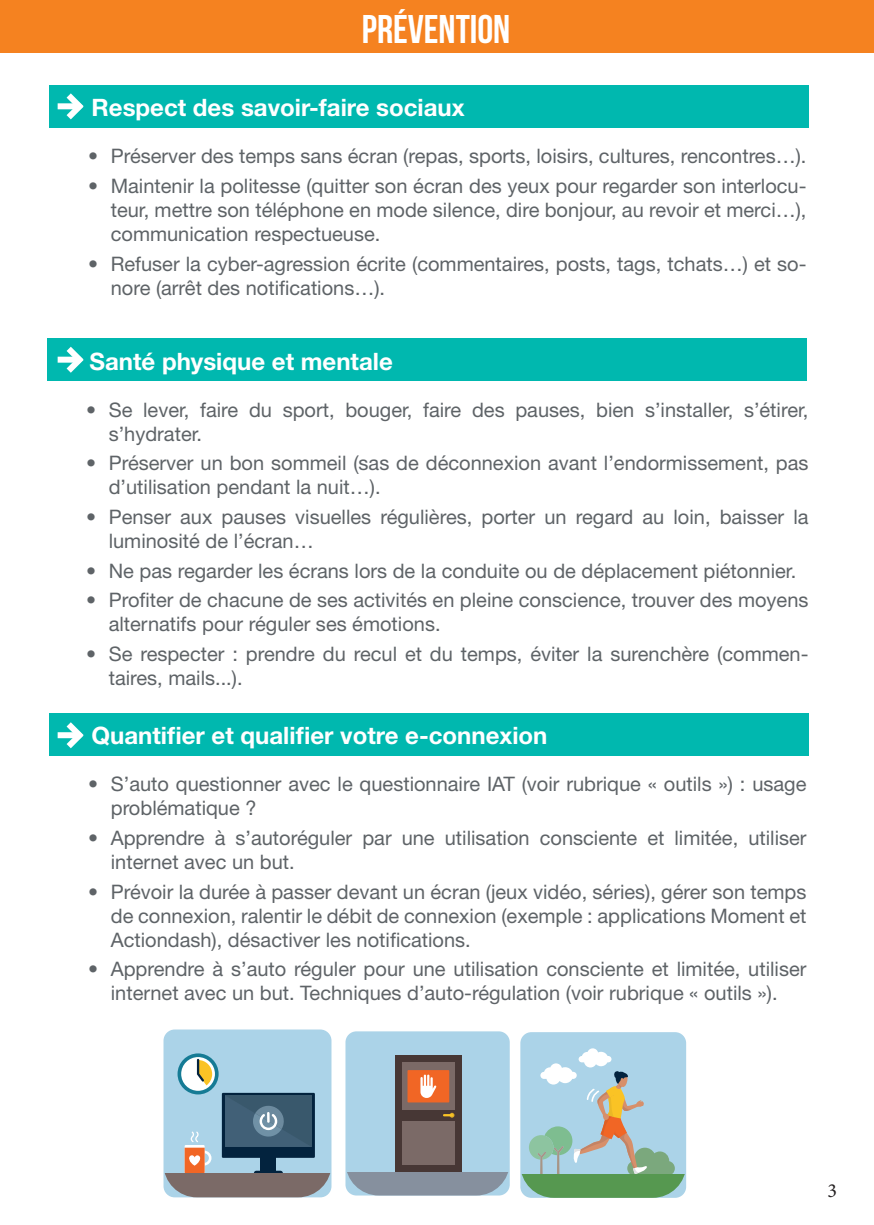
<style>
.page{position:relative;width:874px;height:1225px;background:#fff}
.page>*{position:absolute;margin:0;border:0;box-sizing:border-box;transform-origin:0 0}
.t1{font:700 40px "Bebas Neue";color:#fff}
.t2{font:700 24px "Helvetica Neue LT Std";color:#fff}
.t3{font:20px/24px "Helvetica Neue LT Std";color:#5e6367}
.t4{font:20px "Minion Pro";color:#231f20}
</style>
<div class="page">
<div style="left:0;top:0;width:873px;height:53px;background:#f58220"></div>
<div style="left:49px;top:85px;width:759px;height:42px;background:#00b8af"></div>
<div style="left:47px;top:339px;width:759px;height:42px;background:#00b8af"></div>
<div style="left:49px;top:713px;width:759px;height:42px;background:#00b8af"></div>
<div style="left:58px;top:103px;width:22px;height:6px;background:#fff"></div>
<svg style="left:60px;top:93px;width:24px;height:27px"></svg>
<div style="left:58px;top:357px;width:22px;height:6px;background:#fff"></div>
<svg style="left:60px;top:346px;width:24px;height:27px"></svg>
<div style="left:58px;top:732px;width:22px;height:6px;background:#fff"></div>
<svg style="left:60px;top:722px;width:43px;height:34px"></svg>
<div style="left:345px;top:1031px;width:164px;height:164px;background:#abd3e8;border-radius:11px"></div>
<div style="left:395px;top:1055px;width:66px;height:116px;background:#473735"></div>
<div style="left:402px;top:1062px;width:52px;height:48px;background:#7b6a67"></div>
<div style="left:402px;top:1120px;width:52px;height:44px;background:#7b6a67"></div>
<svg style="left:443px;top:1112px;width:11px;height:5px"></svg>
<div style="left:407px;top:1070px;width:42px;height:32px;background:#f16625"></div>
<svg style="left:420px;top:1074px;width:16px;height:24px"></svg>
<div style="left:345px;top:1172px;width:164px;height:23px;background:#86909e"></div>
<div style="left:163px;top:1029px;width:168px;height:168px;background:#abd3e8;border-radius:11px"></div>
<svg style="left:177px;top:1053px;width:41px;height:41px"></svg>
<svg style="left:184px;top:1131px;width:27px;height:42px"></svg>
<div style="left:261px;top:1149px;width:15px;height:22px;background:#03233e"></div>
<div style="left:222px;top:1092px;width:93px;height:65px;background:#03233e"></div>
<svg style="left:254px;top:1170px;width:29px;height:3px"></svg>
<svg style="left:225px;top:1095px;width:86px;height:52px;background:#49677c"></svg>
<div style="left:163px;top:1173px;width:168px;height:24px;background:#7b6a67"></div>
<div style="left:520px;top:1032px;width:165px;height:165px;background:#abd3e8;border-radius:11px"></div>
<svg style="left:529px;top:1048px;width:145px;height:126px"></svg>
<div style="left:520px;top:1174px;width:165px;height:23px;background:#569850"></div>
<h1 class="t1" style="left:361px;top:7px;width:150px">PRÉVENTION</h1>
<p class="t2" style="left:91px;top:93px;width:374px">Respect des savoir-faire sociaux</p>
<p class="t3" style="left:88px;top:144px;width:719px">• Préserver des temps sans écran (repas, sports, loisirs, cultures, rencontres…).</p>
<p class="t3" style="left:111px;top:174px;width:697px;text-align:justify;text-indent:-23px">• Maintenir la politesse (quitter son écran des yeux pour regarder son interlocu&shy;teur, mettre son téléphone en mode silence, dire bonjour, au revoir et merci…), communication respectueuse.</p>
<p class="t3" style="left:111px;top:251px;width:696px;text-indent:-23px">• Refuser la cyber-agression écrite (commentaires, posts, tags, tchats…) et so&shy;nore (arrêt des notifications…).</p>
<p class="t2" style="left:89px;top:346px;width:305px">Santé physique et mentale</p>
<p class="t3" style="left:109px;top:397px;width:701px;text-indent:-23px">• Se lever, faire du sport, bouger, faire des pauses, bien s’installer, s’étirer, s’hydrater.</p>
<p class="t3" style="left:109px;top:451px;width:701px;text-indent:-23px">• Préserver un bon sommeil (sas de déconnexion avant l’endormissement, pas d’utilisation pendant la nuit…).</p>
<p class="t3" style="left:109px;top:505px;width:701px;text-indent:-23px">• Penser aux pauses visuelles régulières, porter un regard au loin, baisser la luminosité de l’écran…</p>
<p class="t3" style="left:86px;top:558px;width:711px">• Ne pas regarder les écrans lors de la conduite ou de déplacement piétonnier.</p>
<p class="t3" style="left:109px;top:588px;width:701px;text-indent:-23px">• Profiter de chacune de ses activités en pleine conscience, trouver des moyens alternatifs pour réguler ses émotions.</p>
<p class="t3" style="left:109px;top:642px;width:701px;text-indent:-23px">• Se respecter : prendre du recul et du temps, éviter la surenchère (commen&shy;taires, mails...).</p>
<p class="t2" style="left:91px;top:721px;width:457px">Quantifier et qualifier votre e-connexion</p>
<p class="t3" style="left:111px;top:772px;width:696px;text-indent:-23px">• S’auto questionner avec le questionnaire IAT (voir rubrique « outils ») : usage problématique ?</p>
<p class="t3" style="left:111px;top:825px;width:697px;text-indent:-23px">• Apprendre à s’autoréguler par une utilisation consciente et limitée, utiliser internet avec un but.</p>
<p class="t3" style="left:111px;top:879px;width:696px;text-align:justify;text-indent:-23px">• Prévoir la durée à passer devant un écran (jeux vidéo, séries), gérer son temps de connexion, ralentir le débit de connexion (exemple : applications Moment et Actiondash), désactiver les notifications.</p>
<p class="t3" style="left:88px;top:957px;width:719px;text-align:center">• Apprendre à s’auto réguler pour une utilisation consciente et limitée, utiliser internet avec un but. Techniques d’auto-régulation (voir rubrique « outils »).</p>
<p class="t4" style="left:827px;top:1177px;width:11px">3</p>
</div>
